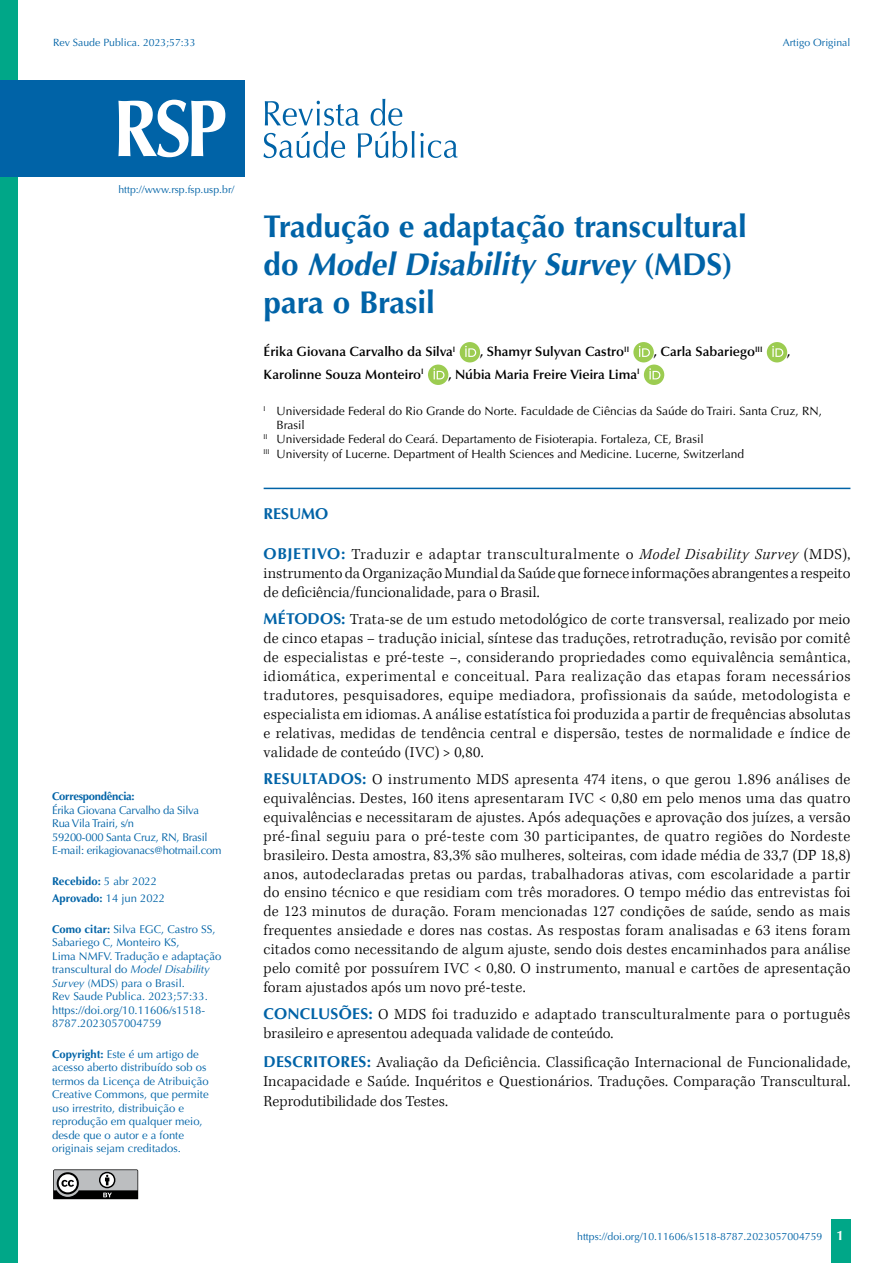
<style>
.page{position:relative;width:893px;height:1263px;background:#fff}
.page>*{position:absolute;margin:0;border:0;box-sizing:border-box;transform-origin:0 0}
.t1{font:700 31.5px/37.8px "Optima LT Std";color:#0063a7}
.t2{font:300 15.75px/18.9px "Kepler Std";letter-spacing:.01em;color:#000;text-align:justify}
.t3{font:700 15.75px "Optima LT Std";color:#0063a7}
.t4{font:600 13.5px "Optima LT Std";color:#000}
.t5{font:12px "Optima LT Std";color:#000}
.t6{font:11.25px/13.5px "Optima LT Std";color:#0063a7}
.t7{font:11.25px/13.5px "Optima LT Std";letter-spacing:-.025em;color:#0063a7}
.t8{font:700 11.25px/17.7px "Optima LT Std";color:#0063a7}
.t9{font:700 11.25px "Optima LT Std";letter-spacing:-.025em;color:#0063a7}
.t10{font:10.5px "Optima LT Std";color:#0063a7}
.s1{font-weight:400}
.s2{font-weight:700}
.s3{font-style:italic}
.s4{font-family:"Optima LT Std";font-weight:700;color:#0063a7}
.s5{font-weight:700;font-size:13.5px;color:#fff}
</style>
<div class="page">
<div style="left:831px;top:1220px;width:20px;height:43px;background:#00a788"></div>
<svg style="left:53px;top:1169px;width:85px;height:30px;background:#7e7f80"></svg>
<div style="left:0;top:0;width:18px;height:1263px;background:#00a788"></div>
<hr style="left:264px;top:488px;width:586px;height:1px;background:#0063a7">
<div style="left:460px;top:342px;width:20px;height:20px;background:#9ccc51;border-radius:50%"></div>
<svg style="left:465px;top:346px;width:11px;height:11px"></svg>
<div style="left:633px;top:342px;width:21px;height:20px;background:#9ccc51;border-radius:50%"></div>
<svg style="left:639px;top:346px;width:11px;height:11px"></svg>
<div style="left:767px;top:342px;width:20px;height:20px;background:#9ccc51;border-radius:50%"></div>
<svg style="left:772px;top:346px;width:11px;height:11px"></svg>
<div style="left:428px;top:365px;width:20px;height:20px;background:#9ccc51;border-radius:50%"></div>
<svg style="left:433px;top:368px;width:11px;height:11px"></svg>
<div style="left:644px;top:365px;width:20px;height:20px;background:#9ccc51;border-radius:50%"></div>
<svg style="left:649px;top:368px;width:11px;height:11px"></svg>
<svg style="left:263px;top:99px;width:195px;height:59px"></svg>
<div style="left:0;top:80px;width:244px;height:96px;background:#0063a7"></div>
<svg style="left:118px;top:100px;width:107px;height:57px"></svg>
<p class="t10" style="left:53px;top:36px;width:144px">Rev Saude Publica. 2023;57:33</p>
<p class="t10" style="left:783px;top:36px;width:69px">Artigo Original</p>
<p class="t10" style="left:118px;top:183px;width:117px">http://www.rsp.fsp.usp.br/</p>
<p class="t9" style="left:52px;top:790px;width:84px">Correspondência:</p>
<p class="t7" style="left:52px;top:803px;width:171px">Érika Giovana Carvalho da Silva<br>Rua Vila Trairi, s/n<br>59200-000 Santa Cruz, RN, Brasil<br>E-mail: erikagiovanacs@hotmail.com</p>
<p class="t8" style="left:52px;top:872px;width:115px">Recebido: <span class="s1">5 abr 2022<br></span>Aprovado: <span class="s1">14 jun 2022</span></p>
<p class="t6" style="left:52px;top:922px;width:171px"><span class="s2">Como citar:</span> Silva EGC, Castro SS,<br>Sabariego C, Monteiro KS,<br>Lima NMFV. Tradução e adaptação transcultural do <span class="s3">Model Disability<br>Survey</span> (MDS) para o Brasil.<br>Rev Saude Publica. 2023;57:33. https://doi.org/10.11606/s1518-<br>8787.2023057004759</p>
<p class="t6" style="left:52px;top:1047px;width:158px"><span class="s2">Copyright:</span> Este é um artigo de acesso aberto distribuído sob os termos da Licença de Atribuição<br>Creative Commons, que permite uso irrestrito, distribuição e reprodução em qualquer meio, desde que o autor e a fonte originais sejam creditados.</p>
<h1 class="t1" style="left:264px;top:208px;width:485px">Tradução e adaptação transcultural d o <span class="s3">Model Disability Survey</span> ( M D S ) para o Brasil</h1>
<p class="t4" style="left:264px;top:344px;width:193px">Érika Giovana Carvalho da Silva<sup>I</sup></p>
<p class="t4" style="left:480px;top:344px;width:151px">, Shamyr Sulyvan Castro<sup>II</sup></p>
<p class="t4" style="left:654px;top:344px;width:110px">, Carla Sabariego<sup>III</sup></p>
<p class="t4" style="left:787px;top:344px;width:5px">,</p>
<p class="t4" style="left:264px;top:366px;width:162px">Karolinne Souza Monteiro<sup>I</sup></p>
<p class="t4" style="left:448px;top:366px;width:193px">, Núbia Maria Freire Vieira Lima<sup>I</sup></p>
<p class="t5" style="left:264px;top:404px;width:560px"><sup>I</sup> Universidade Federal do Rio Grande do Norte. Faculdade de Ciências da Saúde do Trairi. Santa Cruz, RN,</p>
<p class="t5" style="left:276px;top:418px;width:30px">Brasil</p>
<p class="t5" style="left:264px;top:432px;width:441px"><sup>II</sup> Universidade Federal do Ceará. Departamento de Fisioterapia. Fortaleza, CE, Brasil</p>
<p class="t5" style="left:264px;top:447px;width:482px"><sup>III</sup> University of Lucerne. Department of Health Sciences and Medicine. Lucerne, Switzerland</p>
<p class="t3" style="left:264px;top:504px;width:66px">RESUMO</p>
<p class="t2" style="left:264px;top:545px;width:588px"><span class="s4">OBJETIVO:</span> Traduzir e adaptar transculturalmente o <span class="s3">Model Disability Survey</span> (MDS), instrumento da Organização Mundial da Saúde que fornece informações abrangentes a respeito de deficiência/funcionalidade, para o Brasil.</p>
<p class="t2" style="left:264px;top:611px;width:588px"><span class="s4">MÉTODOS:</span> Trata-se de um estudo metodológico de corte transversal, realizado por meio de cinco etapas – tradução inicial, síntese das traduções, retrotradução, revisão por comitê de especialistas e pré-teste –, considerando propriedades como equivalência semântica, idiomática, experimental e conceitual. Para realização das etapas foram necessários tradutores, pesquisadores, equipe mediadora, profissionais da saúde, metodologista e especialista em idiomas. A análise estatística foi produzida a partir de frequências absolutas e relativas, medidas de tendência central e dispersão, testes de normalidade e índice de validade de conteúdo (IVC) &gt; 0,80.</p>
<p class="t2" style="left:264px;top:770px;width:588px"><span class="s4">RESULTADOS:</span> O instrumento MDS apresenta 474 itens, o que gerou 1.896 análises de equivalências. Destes, 160 itens apresentaram IVC &lt; 0,80 em pelo menos uma das quatro equivalências e necessitaram de ajustes. Após adequações e aprovação dos juízes, a versão pré-final seguiu para o pré-teste com 30 participantes, de quatro regiões do Nordeste brasileiro. Desta amostra, 83,3% são mulheres, solteiras, com idade média de 33,7 (DP 18,8) anos, autodeclaradas pretas ou pardas, trabalhadoras ativas, com escolaridade a partir do ensino técnico e que residiam com três moradores. O tempo médio das entrevistas foi de 123 minutos de duração. Foram mencionadas 127 condições de saúde, sendo as mais frequentes ansiedade e dores nas costas. As respostas foram analisadas e 63 itens foram citados como necessitando de algum ajuste, sendo dois destes encaminhados para análise pelo comitê por possuírem IVC &lt; 0,80. O instrumento, manual e cartões de apresentação foram ajustados após um novo pré-teste.</p>
<p class="t2" style="left:264px;top:1006px;width:588px"><span class="s4">CONCLUSÕES:</span> O MDS foi traduzido e adaptado transculturalmente para o português brasileiro e apresentou adequada validade de conteúdo.</p>
<p class="t2" style="left:264px;top:1052px;width:588px;line-height:19.8px"><span class="s4">DESCRITORES:</span> Avaliação da Deficiência. Classificação Internacional de Funcionalidade, Incapacidade e Saúde. Inquéritos e Questionários. Traduções. Comparação Transcultural.<br>Reprodutibilidade dos Testes.</p>
<p class="t10" style="left:577px;top:1230px;width:268px">https://doi.org/10.11606/s1518-8787.2023057004759 <span class="s5">1</span></p>
</div>
